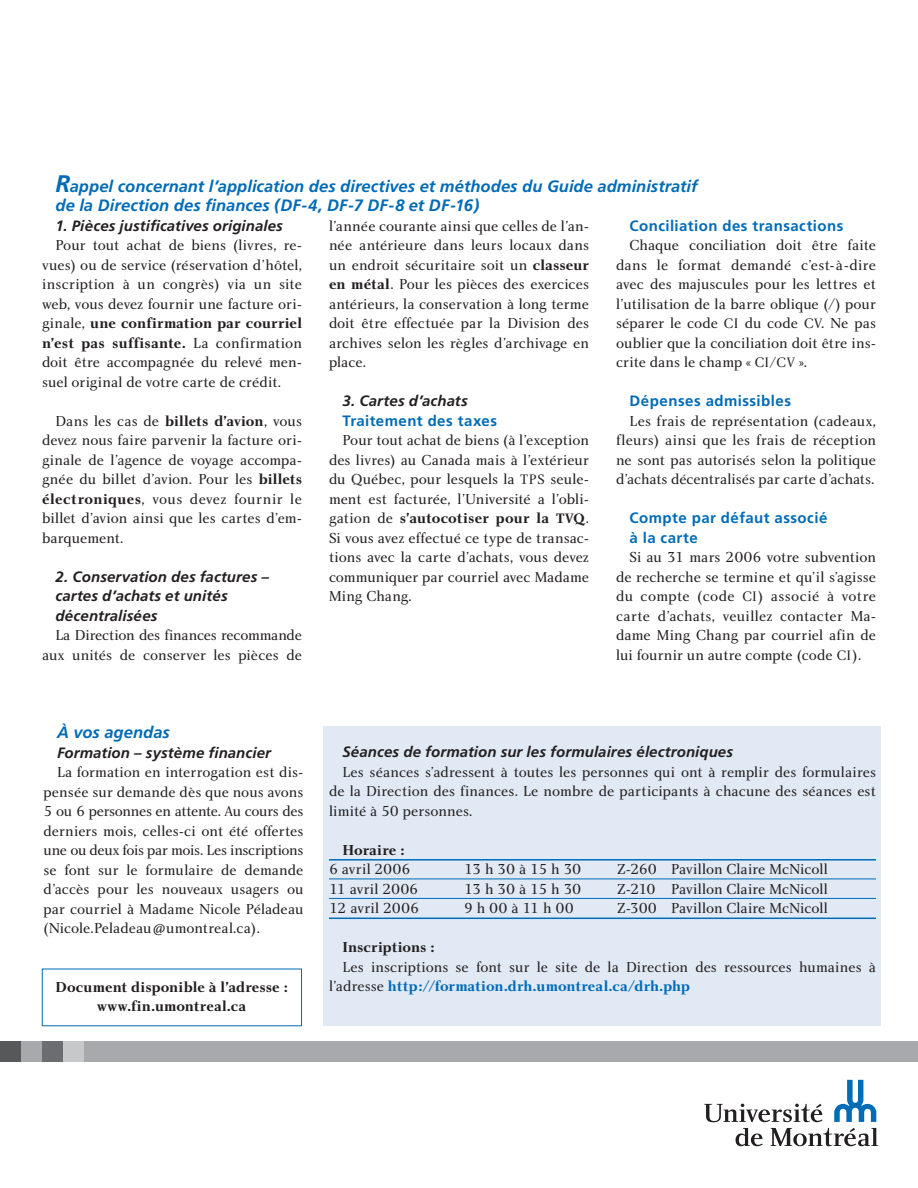
<style>
.page{position:relative;width:918px;height:1188px;background:#fff}
.page>*{position:absolute;margin:0;border:0;box-sizing:border-box;transform-origin:0 0}
.t1{font:italic 700 16.5px/19.5px "Frutiger";color:#006bb6}
.t2{font:15px/19.5px "Charlotte Book Plain";color:#231f20;text-align:justify}
.t3{font:italic 700 15px "Frutiger";letter-spacing:.005em;color:#231f20}
.t4{font:15px/19.5px "Charlotte Bold Plain";letter-spacing:.01em;color:#231f20;text-align:center}
.t5{font:700 15px "Frutiger";letter-spacing:.03em;color:#006bb6}
.t6{font:15px "Charlotte Bold Plain";color:#006bb6}
.t7{font:15px "Charlotte Book Plain";letter-spacing:-.025em;color:#231f20}
.t8{font:15px "Charlotte Book Plain";letter-spacing:-.03em;color:#231f20}
.t9{font:15px "Charlotte Book Plain";letter-spacing:-.02em;color:#231f20}
.t10{font:15px "Charlotte Book Plain";letter-spacing:.025em;color:#231f20}
.s1{font-size:24px}
.s2{font-family:"Charlotte Book Plain"}
.s3{font-family:"Charlotte Bold Plain"}
.s4{font-size:14.25px}
.s5{font-family:"Charlotte Book Plain";color:#231f20}
</style>
<div class="page">
<div style="left:324px;top:726px;width:557px;height:299px;background:#e1e9f5"></div>
<div style="left:0;top:1041px;width:21px;height:21px;background:#57585a"></div>
<div style="left:21px;top:1041px;width:21px;height:21px;background:#a8a9ad"></div>
<div style="left:42px;top:1041px;width:21px;height:21px;background:#6c6d70"></div>
<div style="left:63px;top:1041px;width:21px;height:21px;background:#c7c8ca"></div>
<div style="left:84px;top:1041px;width:834px;height:21px;background:#a8a9ad"></div>
<svg style="left:834px;top:1080px;width:42px;height:42px"></svg>
<svg style="left:704px;top:1104px;width:119px;height:18px"></svg>
<svg style="left:736px;top:1128px;width:27px;height:18px"></svg>
<svg style="left:771px;top:1128px;width:107px;height:18px"></svg>
<hr style="left:329px;top:859px;width:547px;height:2px;background:#006bb6">
<hr style="left:329px;top:879px;width:547px;height:1px;background:#006bb6">
<hr style="left:329px;top:898px;width:547px;height:1px;background:#006bb6">
<hr style="left:329px;top:918px;width:547px;height:1px;background:#006bb6">
<p class="t1" style="left:56px;top:176px;width:644px"><span class="s1">R</span>appel concernant l’application des directives et méthodes du Guide administratif de la Direction des finances (DF-4, DF-7 DF-8 et DF-16)</p>
<p class="t3" style="left:56px;top:217px;width:229px">1. Pièces justificatives originales</p>
<p class="t2" style="left:56px;top:235px;width:248px">Pour tout achat de biens (livres, re-</p>
<p class="t2" style="left:42px;top:255px;width:262px">vues) ou de service (réservation d’hôtel,</p>
<p class="t2" style="left:42px;top:274px;width:261px">inscription à un congrès) via un site</p>
<p class="t2" style="left:42px;top:294px;width:262px">web, vous devez fournir une facture ori-</p>
<p class="t4" style="left:42px;top:313px;width:262px"><span class="s2">ginale,</span> une confirmation par courriel</p>
<p class="t4" style="left:42px;top:333px;width:261px">n’est pas suffisante. <span class="s2">La confirmation</span></p>
<p class="t2" style="left:42px;top:352px;width:262px">doit être accompagnée du relevé men-</p>
<p class="t2" style="left:42px;top:372px;width:241px">suel original de votre carte de crédit.</p>
<p class="t2" style="left:42px;top:411px;width:262px;text-indent:14px">Dans les cas de <span class="s3">billets d’avion</span>, vous devez nous faire parvenir la facture ori&shy;ginale de l’agence de voyage accompa&shy;gnée du billet d’avion. Pour les <span class="s3">billets électroniques</span>, vous devez fournir le billet d’avion ainsi que les cartes d’em&shy;barquement.</p>
<p class="t3" style="left:56px;top:568px;width:215px">2. Conservation des factures –</p>
<p class="t3" style="left:56px;top:587px;width:174px">cartes d’achats et unités</p>
<p class="t3" style="left:56px;top:607px;width:104px">décentralisées</p>
<p class="t9" style="left:56px;top:626px;width:248px">La Direction des finances recommande</p>
<p class="t2" style="left:42px;top:645px;width:262px">aux unités de conserver les pièces de</p>
<p class="t5" style="left:630px;top:217px;width:215px">Conciliation des transactions</p>
<p class="t2" style="left:630px;top:235px;width:248px">Chaque conciliation doit être faite</p>
<p class="t2" style="left:616px;top:255px;width:262px">dans le format demandé c’est-à-dire</p>
<p class="t2" style="left:616px;top:274px;width:262px">avec des majuscules pour les lettres et</p>
<p class="t2" style="left:616px;top:294px;width:261px">l’utilisation de la barre oblique (/) pour</p>
<p class="t2" style="left:616px;top:313px;width:262px">séparer le code <span class="s4">CI</span> du code <span class="s4">CV</span>. Ne pas</p>
<p class="t2" style="left:616px;top:333px;width:262px">oublier que la conciliation doit être ins-</p>
<p class="t2" style="left:616px;top:352px;width:192px">crite dans le champ « <span class="s4">CI/CV</span> ».</p>
<p class="t5" style="left:630px;top:392px;width:163px">Dépenses admissibles</p>
<p class="t2" style="left:630px;top:411px;width:248px">Les frais de représentation (cadeaux,</p>
<p class="t2" style="left:616px;top:430px;width:261px">fleurs) ainsi que les frais de réception</p>
<p class="t2" style="left:616px;top:450px;width:262px">ne sont pas autorisés selon la politique</p>
<p class="t2" style="left:616px;top:469px;width:260px">d’achats décentralisés par carte d’achats.</p>
<p class="t5" style="left:630px;top:509px;width:199px">Compte par défaut associé</p>
<p class="t5" style="left:630px;top:529px;width:70px">à la carte</p>
<p class="t2" style="left:630px;top:547px;width:248px">Si au 31 mars 2006 votre subvention</p>
<p class="t2" style="left:616px;top:567px;width:262px">de recherche se termine et qu’il s’agisse</p>
<p class="t10" style="left:616px;top:587px;width:262px">du compte (code <span class="s4">CI</span>) associé à votre</p>
<p class="t2" style="left:616px;top:606px;width:262px">carte d’achats, veuillez contacter Ma-</p>
<p class="t2" style="left:616px;top:625px;width:262px">dame Ming Chang par courriel afin de</p>
<p class="t2" style="left:616px;top:645px;width:247px">lui fournir un autre compte (code <span class="s4">CI</span>).</p>
<p class="t2" style="left:329px;top:216px;width:262px">l’année courante ainsi que celles de l’an&shy;née antérieure dans leurs locaux dans un endroit sécuritaire soit un <span class="s3">classeur en métal</span>. Pour les pièces des exercices antérieurs, la conservation à long terme doit être effectuée par la Division des archives selon les règles d’archivage en place.</p>
<p class="t3" style="left:343px;top:392px;width:127px">3. Cartes d’achats</p>
<p class="t5" style="left:343px;top:412px;width:156px">Traitement des taxes</p>
<p class="t2" style="left:343px;top:431px;width:248px">Pour tout achat de biens (à l’exception</p>
<p class="t2" style="left:329px;top:450px;width:261px">des livres) au Canada mais à l’extérieur</p>
<p class="t2" style="left:329px;top:470px;width:262px">du Québec, pour lesquels la <span class="s4">TPS</span> seule-</p>
<p class="t2" style="left:329px;top:489px;width:261px">ment est facturée, l’Université a l’obli-</p>
<p class="t4" style="left:329px;top:509px;width:262px"><span class="s2">gation de</span> s’autocotiser pour la <span class="s4">TVQ</span><span class="s2">.</span></p>
<p class="t2" style="left:329px;top:528px;width:261px">Si vous avez effectué ce type de transac-</p>
<p class="t2" style="left:329px;top:548px;width:262px">tions avec la carte d’achats, vous devez</p>
<p class="t2" style="left:329px;top:567px;width:262px">communiquer par courriel avec Madame</p>
<p class="t2" style="left:329px;top:587px;width:84px">Ming Chang.</p>
<p class="t1" style="left:57px;top:723px;width:114px">À vos agendas</p>
<p class="t3" style="left:57px;top:744px;width:216px">Formation – système financier</p>
<p class="t2" style="left:57px;top:762px;width:248px">La formation en interrogation est dis-</p>
<p class="t2" style="left:44px;top:782px;width:262px">pensée sur demande dès que nous avons</p>
<p class="t8" style="left:44px;top:802px;width:262px">5 ou 6 personnes en attente. Au cours des</p>
<p class="t2" style="left:44px;top:821px;width:262px">derniers mois, celles-ci ont été offertes</p>
<p class="t7" style="left:44px;top:841px;width:262px">une ou deux fois par mois. Les inscriptions</p>
<p class="t2" style="left:44px;top:860px;width:262px">se font sur le formulaire de demande</p>
<p class="t2" style="left:44px;top:879px;width:262px">d’accès pour les nouveaux usagers ou</p>
<p class="t2" style="left:44px;top:899px;width:262px">par courriel à Madame Nicole Péladeau</p>
<p class="t2" style="left:44px;top:918px;width:218px">(Nicole.Peladeau@umontreal.ca).</p>
<p class="t4" style="left:56px;top:977px;width:234px">Document disponible à l’adresse : www.fin.umontreal.ca</p>
<p class="t3" style="left:343px;top:743px;width:392px">Séances de formation sur les formulaires électroniques</p>
<p class="t2" style="left:343px;top:762px;width:535px">Les séances s’adressent à toutes les personnes qui ont à remplir des formulaires</p>
<p class="t2" style="left:329px;top:781px;width:548px">de la Direction des finances. Le nombre de participants à chacune des séances est</p>
<p class="t2" style="left:329px;top:801px;width:145px">limité à 50 personnes.</p>
<p class="t2" style="left:329px;top:840px;width:83px;text-align:center"><span class="s3">Horaire :<br></span>6 avril 2006</p>
<p class="t2" style="left:464px;top:859px;width:119px">13 h 30 à 15 h 30</p>
<p class="t2" style="left:617px;top:859px;width:212px">Z-260 Pavillon Claire McNicoll</p>
<p class="t2" style="left:329px;top:879px;width:91px">11 avril 2006</p>
<p class="t2" style="left:464px;top:879px;width:119px">13 h 30 à 15 h 30</p>
<p class="t2" style="left:617px;top:879px;width:212px">Z-210 Pavillon Claire McNicoll</p>
<p class="t2" style="left:329px;top:898px;width:92px">12 avril 2006</p>
<p class="t2" style="left:464px;top:898px;width:111px">9 h 00 à 11 h 00</p>
<p class="t2" style="left:617px;top:898px;width:212px">Z-300 Pavillon Claire McNicoll</p>
<p class="t4" style="left:343px;top:937px;width:94px">Inscriptions :</p>
<p class="t2" style="left:343px;top:957px;width:535px">Les inscriptions se font sur le site de la Direction des ressources humaines à</p>
<p class="t6" style="left:329px;top:977px;width:363px"><span class="s5">l’adresse</span> http://formation.drh.umontreal.ca/drh.php</p>
</div>
